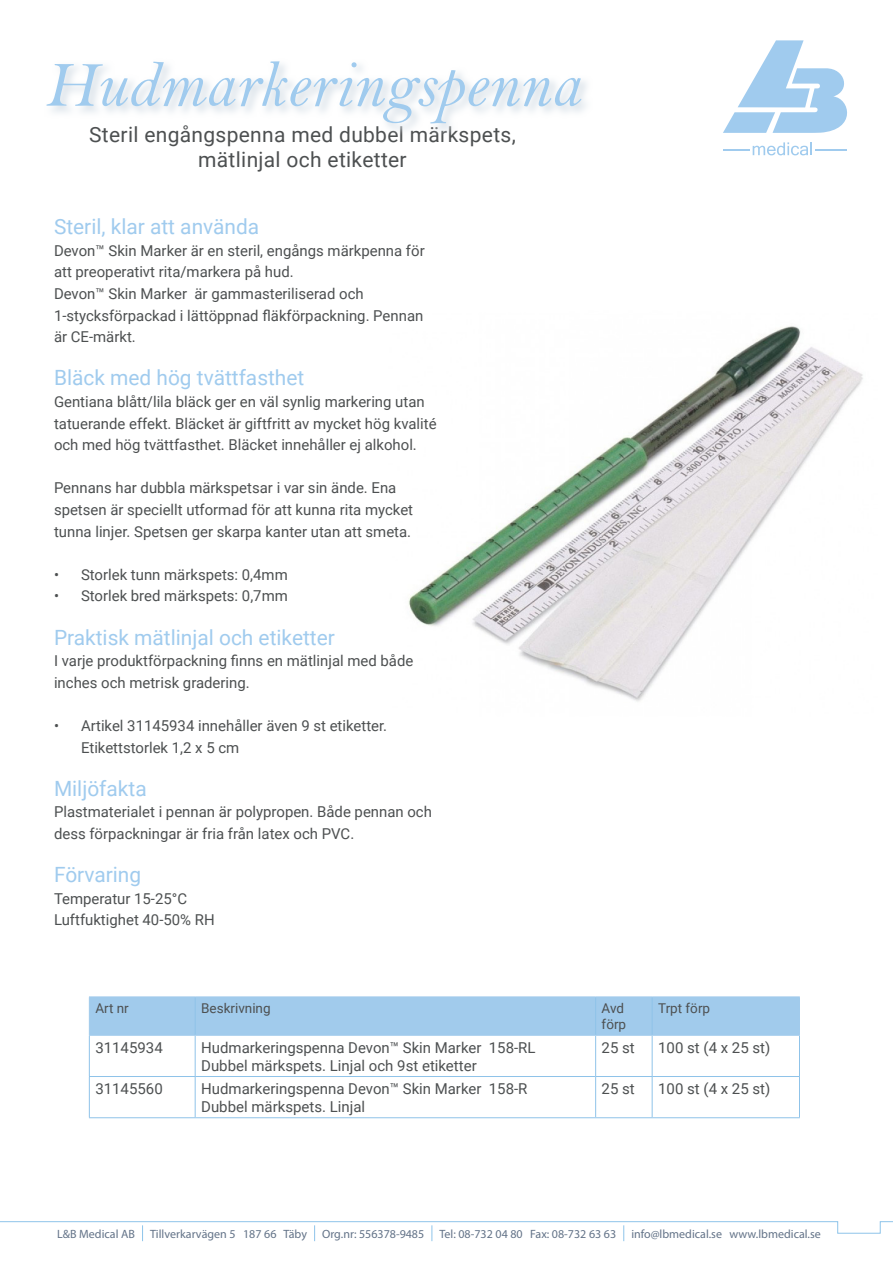
<style>
.page{position:relative;width:893px;height:1263px;background:#fff}
.page>*{position:absolute;margin:0;border:0;box-sizing:border-box;transform-origin:0 0}
.t1{font:66px "Bell MT Italic";color:#a0cbee}
.t2{font:21px "Roboto";color:#a0cbee}
.t3{font:21px/25.2px "Roboto";letter-spacing:.015em;color:#4d5051;text-align:center}
.t4{font:15px/21.6px "Roboto";color:#4d5051}
.t5{font:13.5px/16.2px "Roboto";color:#4d5051}
.t6{font:12px "Myriad Pro";color:#637388}
</style>
<div class="page">
<svg style="left:0;top:1221px;width:893px;height:20px"></svg>
<svg style="left:723px;top:40px;width:124px;height:93px"></svg>
<svg style="left:723px;top:142px;width:89px;height:13px"></svg>
<hr style="left:815px;top:150px;width:32px;height:1px;background:#a0cbee">
<div style="left:90px;top:997px;width:709px;height:38px;background:#a1cbec"></div>
<hr style="left:195px;top:997px;width:1px;height:38px;background:#8fc3e9">
<hr style="left:595px;top:997px;width:1px;height:38px;background:#8fc3e9">
<hr style="left:652px;top:997px;width:1px;height:38px;background:#8fc3e9">
<hr style="left:89px;top:1035px;width:1px;height:41px;background:#8fc3e9">
<hr style="left:195px;top:1035px;width:1px;height:41px;background:#8fc3e9">
<hr style="left:595px;top:1035px;width:1px;height:41px;background:#8fc3e9">
<hr style="left:652px;top:1035px;width:1px;height:41px;background:#8fc3e9">
<hr style="left:799px;top:1035px;width:1px;height:41px;background:#8fc3e9">
<hr style="left:89px;top:1076px;width:106px;height:1px;background:#8fc3e9">
<hr style="left:89px;top:1077px;width:1px;height:40px;background:#8fc3e9">
<hr style="left:195px;top:1076px;width:401px;height:1px;background:#8fc3e9">
<hr style="left:195px;top:1077px;width:1px;height:40px;background:#8fc3e9">
<hr style="left:596px;top:1076px;width:56px;height:1px;background:#8fc3e9">
<hr style="left:595px;top:1077px;width:1px;height:40px;background:#8fc3e9">
<hr style="left:652px;top:1076px;width:148px;height:1px;background:#8fc3e9">
<hr style="left:652px;top:1077px;width:1px;height:40px;background:#8fc3e9">
<hr style="left:799px;top:1077px;width:1px;height:40px;background:#8fc3e9">
<hr style="left:89px;top:1117px;width:106px;height:1px;background:#8fc3e9">
<hr style="left:195px;top:1117px;width:401px;height:1px;background:#8fc3e9">
<hr style="left:596px;top:1117px;width:56px;height:1px;background:#8fc3e9">
<hr style="left:652px;top:1117px;width:148px;height:1px;background:#8fc3e9">
<hr style="left:89px;top:996px;width:106px;height:1px;background:#a1cbec">
<hr style="left:89px;top:997px;width:1px;height:38px;background:#a1cbec">
<hr style="left:195px;top:996px;width:401px;height:1px;background:#a1cbec">
<hr style="left:596px;top:996px;width:56px;height:1px;background:#a1cbec">
<hr style="left:652px;top:996px;width:148px;height:1px;background:#a1cbec">
<hr style="left:799px;top:997px;width:1px;height:38px;background:#a1cbec">
<hr style="left:89px;top:1035px;width:106px;height:1px;background:#a1cbec">
<hr style="left:195px;top:1035px;width:401px;height:1px;background:#a1cbec">
<hr style="left:596px;top:1035px;width:56px;height:1px;background:#a1cbec">
<hr style="left:652px;top:1035px;width:148px;height:1px;background:#a1cbec">
<img style="left:408px;top:326px;width:455px;height:376px">
<svg style="left:52px;top:64px;width:535px;height:67px"></svg>
<p class="t1" style="left:45px;top:45px;width:537px">Hudmarkeringspenna</p>
<p class="t3" style="left:89px;top:121px;width:428px">Steril engångspenna med dubbel märkspets, mätlinjal och etiketter</p>
<p class="t2" style="left:54px;top:212px;width:207px">Steril, klar att använda</p>
<p class="t4" style="left:54px;top:239px;width:372px">Devon™ Skin Marker är en steril, engångs märkpenna för att preoperativt rita/markera på hud.<br>Devon™ Skin Marker är gammasteriliserad och</p>
<p class="t4" style="left:54px;top:304px;width:371px">1-stycksförpackad i lättöppnad fläkförpackning. Pennan är CE-märkt.</p>
<p class="t2" style="left:54px;top:363px;width:252px">Bläck med hög tvättfasthet</p>
<p class="t4" style="left:54px;top:390px;width:384px">Gentiana blått/lila bläck ger en väl synlig markering utan tatuerande effekt. Bläcket är giftfritt av mycket hög kvalité och med hög tvättfasthet. Bläcket innehåller ej alkohol.</p>
<p class="t4" style="left:54px;top:477px;width:361px">Pennans har dubbla märkspetsar i var sin ände. Ena spetsen är speciellt utformad för att kunna rita mycket tunna linjer. Spetsen ger skarpa kanter utan att smeta.</p>
<p class="t4" style="left:54px;top:563px;width:235px">• Storlek tunn märkspets: 0,4mm</p>
<p class="t4" style="left:54px;top:585px;width:235px">• Storlek bred märkspets: 0,7mm</p>
<p class="t2" style="left:54px;top:622px;width:282px">Praktisk mätlinjal och etiketter</p>
<p class="t4" style="left:54px;top:649px;width:361px">I varje produktförpackning finns en mätlinjal med både inches och metrisk gradering.</p>
<p class="t4" style="left:81px;top:714px;width:308px;text-indent:-27px">• Artikel 31145934 innehåller även 9 st etiketter.<br>Etikettstorlek 1,2 x 5 cm</p>
<p class="t2" style="left:54px;top:773px;width:94px">Miljöfakta</p>
<p class="t4" style="left:54px;top:801px;width:379px">Plastmaterialet i pennan är polypropen. Både pennan och dess förpackningar är fria från latex och PVC.</p>
<p class="t2" style="left:54px;top:860px;width:89px">Förvaring</p>
<p class="t4" style="left:54px;top:887px;width:135px">Temperatur 15-25°C</p>
<p class="t4" style="left:54px;top:909px;width:162px">Luftfuktighet 40-50% RH</p>
<p class="t5" style="left:95px;top:1000px;width:35px">Art nr</p>
<p class="t5" style="left:201px;top:1000px;width:71px">Beskrivning</p>
<p class="t5" style="left:602px;top:1000px;width:26px">Avd förp</p>
<p class="t5" style="left:658px;top:1000px;width:53px">Trpt förp</p>
<p class="t4" style="left:95px;top:1036px;width:69px">31145934</p>
<p class="t4" style="left:201px;top:1036px;width:336px">Hudmarkeringspenna Devon™ Skin Marker 158-RL</p>
<p class="t4" style="left:201px;top:1054px;width:277px">Dubbel märkspets. Linjal och 9st etiketter</p>
<p class="t4" style="left:602px;top:1036px;width:35px">25 st</p>
<p class="t4" style="left:658px;top:1036px;width:114px">100 st (4 x 25 st)</p>
<p class="t4" style="left:95px;top:1077px;width:69px">31145560</p>
<p class="t4" style="left:201px;top:1077px;width:328px">Hudmarkeringspenna Devon™ Skin Marker 158-R</p>
<p class="t4" style="left:201px;top:1095px;width:166px">Dubbel märkspets. Linjal</p>
<p class="t4" style="left:602px;top:1077px;width:35px">25 st</p>
<p class="t4" style="left:658px;top:1077px;width:114px">100 st (4 x 25 st)</p>
<p class="t6" style="left:57px;top:1226px;width:79px">L&amp;B Medical AB</p>
<p class="t6" style="left:150px;top:1226px;width:158px">Tillverkarvägen 5 187 66 Täby</p>
<p class="t6" style="left:322px;top:1226px;width:104px">Org.nr: 556378-9485</p>
<p class="t6" style="left:439px;top:1226px;width:178px">Tel: 08-732 04 80 Fax: 08-732 63 63</p>
<p class="t6" style="left:631px;top:1226px;width:191px">info@lbmedical.se www.lbmedical.se</p>
</div>
